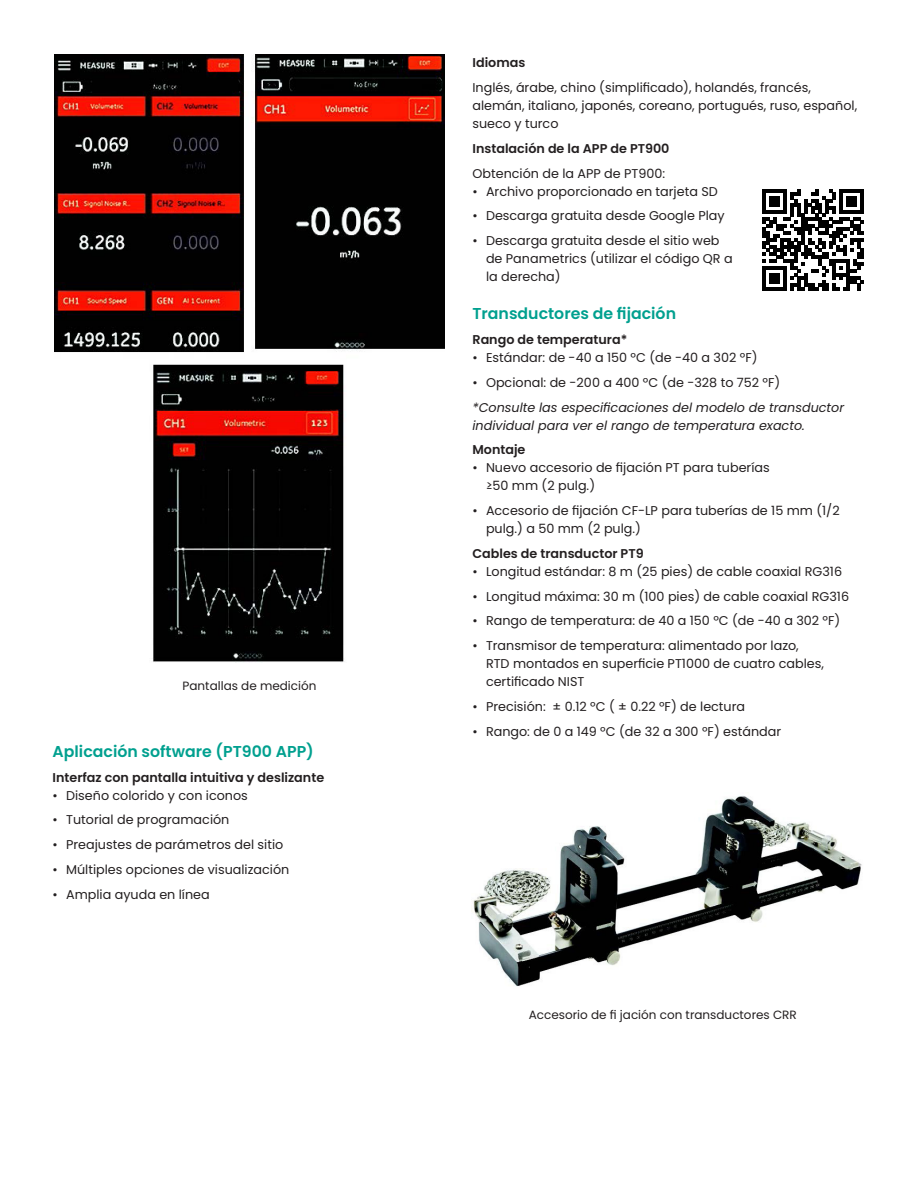
<style>
.page{position:relative;width:918px;height:1188px;background:#fff}
.page>*{position:absolute;margin:0;border:0;box-sizing:border-box;transform-origin:0 0}
._10_5pt-body_subhead{font:600 15.75px "Poppins";color:#00a08f}
._8_5pt-bullet{font:12.75px/18px "Poppins";color:#231f20}
._8_5pt-bullet-2{font:600 12.75px "Poppins";color:#231f20}
._8_5pt-bullet-3{font:italic 12.75px/18px "Poppins";color:#231f20}
._8_5pt-body_text{font:12px "Poppins";color:#231f20}
</style>
<div class="page">
<img style="left:54px;top:54px;width:391px;height:608px">
<img style="left:471px;top:795px;width:391px;height:192px">
<svg style="left:763px;top:189px;width:101px;height:101px"></svg>
<p class="_8_5pt-body_text" style="left:183px;top:679px;width:135px">Pantallas de medición</p>
<p class="_10_5pt-body_subhead" style="left:53px;top:742px;width:263px">Aplicación software (PT900 APP)</p>
<p class="_8_5pt-bullet-2" style="left:53px;top:770px;width:273px">Interfaz con pantalla intuitiva y deslizante</p>
<p class="_8_5pt-bullet" style="left:53px;top:786px;width:197px">• Diseño colorido y con iconos</p>
<p class="_8_5pt-bullet" style="left:53px;top:811px;width:178px">• Tutorial de programación</p>
<p class="_8_5pt-bullet" style="left:53px;top:836px;width:232px">• Preajustes de parámetros del sitio</p>
<p class="_8_5pt-bullet" style="left:53px;top:860px;width:238px">• Múltiples opciones de visualización</p>
<p class="_8_5pt-bullet" style="left:53px;top:885px;width:159px">• Amplia ayuda en línea</p>
<p class="_8_5pt-bullet-2" style="left:472px;top:56px;width:54px">Idiomas</p>
<p class="_8_5pt-bullet" style="left:472px;top:79px;width:386px">Inglés, árabe, chino (simplificado), holandés, francés, alemán, italiano, japonés, coreano, portugués, ruso, español, sueco y turco</p>
<p class="_8_5pt-bullet-2" style="left:472px;top:141px;width:199px">Instalación de la APP de PT900</p>
<p class="_8_5pt-bullet" style="left:472px;top:164px;width:194px">Obtención de la APP de PT900:</p>
<p class="_8_5pt-bullet" style="left:472px;top:182px;width:247px">• Archivo proporcionado en tarjeta SD</p>
<p class="_8_5pt-bullet" style="left:472px;top:207px;width:254px">• Descarga gratuita desde Google Play</p>
<p class="_8_5pt-bullet" style="left:486px;top:232px;width:248px;text-indent:-14px">• Descarga gratuita desde el sitio web de Panametrics (utilizar el código QR a la derecha)</p>
<p class="_10_5pt-body_subhead" style="left:472px;top:305px;width:205px">Transductores de fijación</p>
<p class="_8_5pt-bullet-2" style="left:472px;top:332px;width:156px">Rango de temperatura*</p>
<p class="_8_5pt-bullet" style="left:472px;top:349px;width:287px">• Estándar: de -40 a 150 ºC (de -40 a 302 ºF)</p>
<p class="_8_5pt-bullet" style="left:472px;top:373px;width:309px">• Opcional: de -200 a 400 ºC (de -328 to 752 ºF)</p>
<p class="_8_5pt-bullet-3" style="left:472px;top:398px;width:373px">*Consulte las especificaciones del modelo de transductor individual para ver el rango de temperatura exacto.</p>
<p class="_8_5pt-bullet-2" style="left:472px;top:443px;width:55px">Montaje</p>
<p class="_8_5pt-bullet" style="left:486px;top:459px;width:285px;text-indent:-14px">• Nuevo accesorio de fijación PT para tuberías ≥50 mm (2 pulg.)</p>
<p class="_8_5pt-bullet" style="left:486px;top:502px;width:355px;text-indent:-14px">• Accesorio de fijación CF-LP para tuberías de 15 mm (1/2 pulg.) a 50 mm (2 pulg.)</p>
<p class="_8_5pt-bullet-2" style="left:472px;top:546px;width:173px">Cables de transductor PT9</p>
<p class="_8_5pt-bullet" style="left:472px;top:562px;width:371px">• Longitud estándar: 8 m (25 pies) de cable coaxial RG316</p>
<p class="_8_5pt-bullet" style="left:472px;top:587px;width:378px">• Longitud máxima: 30 m (100 pies) de cable coaxial RG316</p>
<p class="_8_5pt-bullet" style="left:472px;top:612px;width:369px">• Rango de temperatura: de 40 a 150 ºC (de -40 a 302 ºF)</p>
<p class="_8_5pt-bullet" style="left:486px;top:637px;width:340px;text-indent:-14px">• Transmisor de temperatura: alimentado por lazo,<br>RTD montados en superficie PT1000 de cuatro cables, certificado NIST</p>
<p class="_8_5pt-bullet" style="left:472px;top:697px;width:274px">• Precisión: ± 0.12 ºC ( ± 0.22 ºF) de lectura</p>
<p class="_8_5pt-bullet" style="left:472px;top:722px;width:310px">• Rango: de 0 a 149 ºC (de 32 a 300 ºF) estándar</p>
<p class="_8_5pt-body_text" style="left:529px;top:1008px;width:270px">Accesorio de fi jación con transductores CRR</p>
</div>
